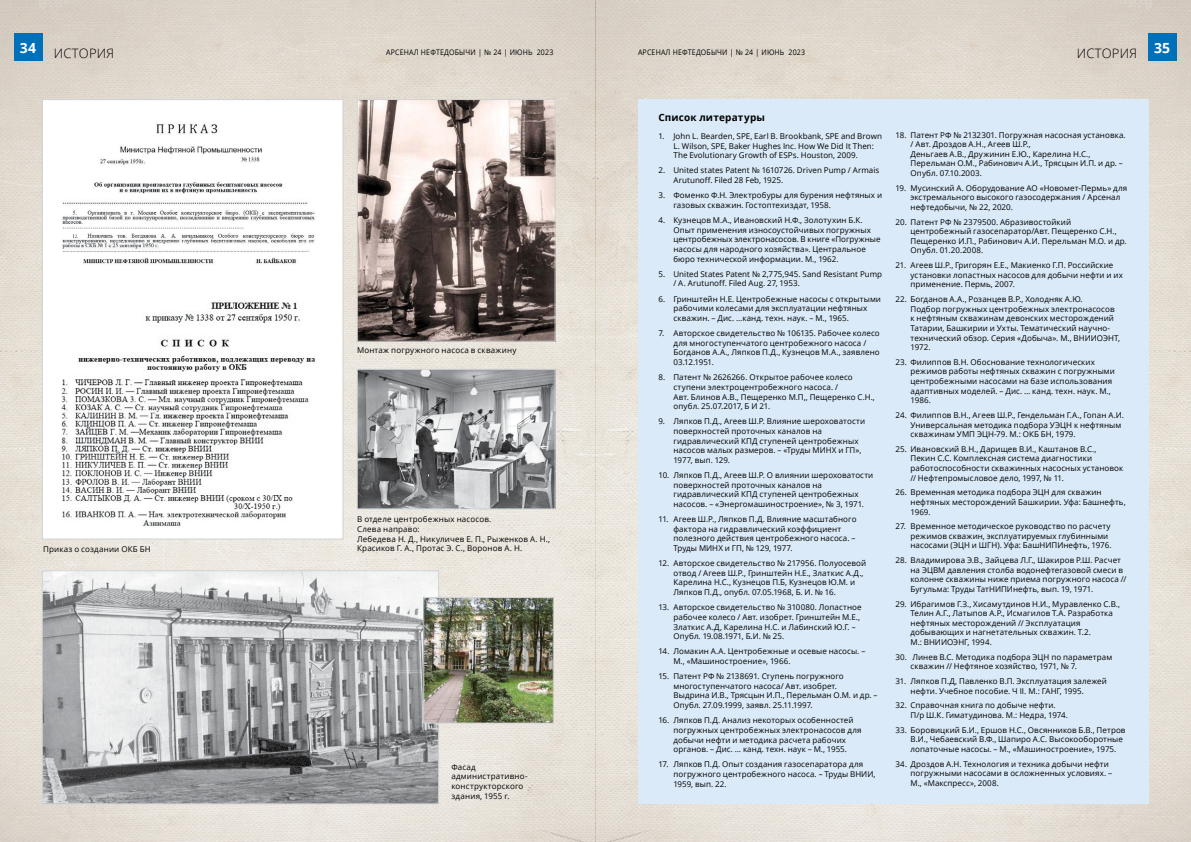
<style>
.page{position:relative;width:1191px;height:842px;background:#fff}
.page>*{position:absolute;margin:0;border:0;box-sizing:border-box;transform-origin:0 0}
.t1{font:700 14px "Open Sans";color:#fff}
.t2{font:300 13px "Open Sans";letter-spacing:.02em;color:#000}
.t3{font:700 10px "Open Sans";letter-spacing:.02em;color:#000}
.t4{font:8px/9.6px "Open Sans";letter-spacing:.01em;color:#000}
.t5{font:7.7px "Open Sans";letter-spacing:.025em;color:#000;scale:.91 1}
</style>
<div class="page">
<img style="left:0;top:0;width:1191px;height:842px">
<div style="left:14px;top:33px;width:28px;height:28px;background:#0070b9"></div>
<div style="left:1148px;top:33px;width:28px;height:28px;background:#0070b9"></div>
<img style="left:359px;top:101px;width:194px;height:238px">
<div style="left:357px;top:99px;width:198px;height:242px;border:1px solid #d1d2d4"></div>
<div style="left:42px;top:99px;width:301px;height:440px;background:#fff;border:1px solid #d1d2d4"></div>
<img style="left:61px;top:302px;width:254px;height:224px">
<img style="left:62px;top:124px;width:253px;height:140px">
<img style="left:359px;top:371px;width:194px;height:136px">
<div style="left:357px;top:369px;width:198px;height:140px;border:1px solid #d1d2d4"></div>
<img style="left:44px;top:572px;width:393px;height:230px">
<div style="left:42px;top:570px;width:397px;height:234px;border:1px solid #d1d2d4"></div>
<img style="left:425px;top:599px;width:126px;height:122px">
<div style="left:423px;top:597px;width:130px;height:126px;border:1px solid #d1d2d4"></div>
<div style="left:638px;top:99px;width:510px;height:704px;background:#daeaf8"></div>
<h1 class="t1" style="left:20px;top:43px;width:18px">34</h1>
<h2 class="t2" style="left:54px;top:44px;width:62px">ИСТОРИЯ</h2>
<h2 class="t2" style="left:1076px;top:44px;width:62px">ИСТОРИЯ</h2>
<p class="t5" style="left:386px;top:47px;width:185px">АРСЕНАЛ НЕФТЕДОБЫЧИ | № 24 | ИЮНЬ 2023</p>
<p class="t5" style="left:638px;top:47px;width:185px">АРСЕНАЛ НЕФТЕДОБЫЧИ | № 24 | ИЮНЬ 2023</p>
<h1 class="t1" style="left:1154px;top:43px;width:18px">35</h1>
<p class="t4" style="left:43px;top:544px;width:109px">Приказ о cоздании ОКБ БН</p>
<p class="t4" style="left:357px;top:345px;width:161px">Монтаж погружного насоса в скважину</p>
<p class="t4" style="left:357px;top:514px;width:194px">В отделе центробежных насосов.<br>Слева направо:<br>Лебедева Н. Д., Никуличев Е. П., Рыженков А. Н., Красиков Г. А., Протас Э. С., Воронов А. Н.</p>
<p class="t4" style="left:451px;top:762px;width:78px">Фасад административно&shy;конструкторского здания, 1955 г.</p>
<p class="t3" style="left:658px;top:110px;width:108px">Список литературы</p>
<p class="t4" style="left:673px;top:131px;width:210px;text-indent:-15px">1. John L. Bearden, SPE, Earl B. Brookbank, SPE and Brown<br>L. Wilson, SPE, Baker Hughes Inc. How We Did It Then:<br>The Evolutionary Growth of ESPs. Houston, 2009.</p>
<p class="t4" style="left:673px;top:166px;width:207px;text-indent:-15px">2. United states Patent № 1610726. Driven Pump / Armais<br>Arutunoff. Filed 28 Feb, 1925.</p>
<p class="t4" style="left:673px;top:190px;width:210px;text-indent:-15px">3. Фоменко Ф.Н. Электробуры для бурения нефтяных и газовых скважин. Гостоптехиздат, 1958.</p>
<p class="t4" style="left:673px;top:215px;width:209px;text-indent:-15px">4. Кузнецов М.А., Ивановский Н.Ф., Золотухин Б.К.<br>Опыт применения износоустойчивых погружных центробежных электронасосов. В книге «Погружные насосы для народного хозяйства». Центральное бюро технической информации. М., 1962.</p>
<p class="t4" style="left:673px;top:269px;width:210px;text-indent:-15px">5. United States Patent № 2,775,945. Sand Resistant Pump / A. Arutunoff. Filed Aug. 27, 1953.</p>
<p class="t4" style="left:673px;top:294px;width:209px;text-indent:-15px">6. Гринштейн Н.Е. Центробежные насосы с открытыми рабочими колесами для эксплуатации нефтяных скважин. – Дис. …канд. техн. наук. – М., 1965.</p>
<p class="t4" style="left:673px;top:328px;width:208px;text-indent:-15px">7. Авторское свидетельство № 106135. Рабочее колесо для многоступенчатого центробежного насоса / Богданов А.А., Ляпков П.Д., Кузнецов М.А., заявлено 03.12.1951.</p>
<p class="t4" style="left:673px;top:372px;width:203px;text-indent:-15px">8. Патент № 2626266. Открытое рабочее колесо ступени электроцентробежного насоса. /<br>Авт. Блинов А.В., Пещеренко М.П,, Пещеренко С.Н., опубл. 25.07.2017, Б И 21.</p>
<p class="t4" style="left:673px;top:416px;width:193px;text-indent:-15px">9. Ляпков П.Д., Агеев Ш.Р. Влияние шероховатости поверхностей проточных каналов на гидравлический КПД ступеней центробежных насосов малых размеров. – «Труды МИНХ и ГП», 1977, вып. 129.</p>
<p class="t4" style="left:673px;top:470px;width:201px;text-indent:-15px">10. Ляпков П.Д., Агеев Ш.Р. О влиянии шероховатости поверхностей проточных каналов на гидравлический КПД ступеней центробежных насосов. – «Энергомашиностроение», № 3, 1971.</p>
<p class="t4" style="left:673px;top:514px;width:185px;text-indent:-15px">11. Агеев Ш.Р., Ляпков П.Д. Влияние масштабного фактора на гидравлический коэффициент полезного действия центробежного насоса. – Труды МИНХ и ГП, № 129, 1977.</p>
<p class="t4" style="left:673px;top:558px;width:194px;text-indent:-15px">12. Авторское свидетельство № 217956. Полуосевой отвод / Агеев Ш.Р., Гринштейн Н.Е., Златкис А.Д., Карелина Н.С., Кузнецов П.Б, Кузнецов Ю.М. и Ляпков П.Д., опубл. 07.05.1968, Б. И. № 16.</p>
<p class="t4" style="left:673px;top:602px;width:190px;text-indent:-15px">13. Авторское свидетельство № 310080. Лопастное рабочее колесо / Авт. изобрет. Гринштейн М.Е., Златкис А.Д, Карелина Н.С. и Лабинский Ю.Г. – Опубл. 19.08.1971, Б.И. № 25.</p>
<p class="t4" style="left:673px;top:646px;width:193px;text-indent:-15px">14. Ломакин А.А. Центробежные и осевые насосы. –<br>М., «Машиностроение», 1966.</p>
<p class="t4" style="left:673px;top:671px;width:206px;text-indent:-15px">15. Патент РФ № 2138691. Ступень погружного многоступенчатого насоса/ Авт. изобрет.<br>Выдрина И.В., Трясцын И.П., Перельман О.М. и др. – Опубл. 27.09.1999, заявл. 25.11.1997.</p>
<p class="t4" style="left:673px;top:715px;width:189px;text-indent:-15px">16. Ляпков П.Д. Анализ некоторых особенностей погружных центробежных электронасосов для добычи нефти и методика расчета рабочих органов. – Дис. … канд. техн. наук – М., 1955.</p>
<p class="t4" style="left:673px;top:759px;width:203px;text-indent:-15px">17. Ляпков П.Д. Опыт создания газосепаратора для погружного центробежного насоса. – Труды ВНИИ,<br>1959, вып. 22.</p>
<p class="t4" style="left:910px;top:130px;width:217px;text-indent:-15px">18. Патент РФ № 2132301. Погружная насосная установка. / Авт. Дроздов А.Н., Агеев Ш.Р.,<br>Деньгаев А.В., Дружинин Е.Ю., Карелина Н.С., Перельман О.М., Рабинович А.И., Трясцын И.П. и др. – Опубл. 07.10.2003.</p>
<p class="t4" style="left:910px;top:183px;width:218px;text-indent:-15px">19. Мусинский А. Оборудование АО «Новомет-Пермь» для экстремального высокого газосодержания / Арсенал нефтедобычи, № 22, 2020.</p>
<p class="t4" style="left:910px;top:217px;width:218px;text-indent:-15px">20. Патент РФ № 2379500. Абразивостойкий центробежный газосепаратор/Авт. Пещеренко С.Н., Пещеренко И.П., Рабинович А.И. Перельман М.О. и др.<br>Опубл. 01.20.2008.</p>
<p class="t4" style="left:910px;top:260px;width:214px;text-indent:-15px">21. Агеев Ш.Р., Григорян Е.Е., Макиенко Г.П. Российские установки лопастных насосов для добычи нефти и их применение. Пермь, 2007.</p>
<p class="t4" style="left:910px;top:294px;width:211px;text-indent:-15px">22. Богданов А.А., Розанцев В.Р., Холодняк А.Ю.<br>Подбор погружных центробежных электронасосов к нефтяным скважинам девонских месторождений Татарии, Башкирии и Ухты. Тематический научно&shy;технический обзор. Серия «Добыча». М., ВНИИОЭНТ, 1972.</p>
<p class="t4" style="left:910px;top:357px;width:206px;text-indent:-15px">23. Филиппов В.Н. Обоснование технологических режимов работы нефтяных скважин с погружными центробежными насосами на базе использования адаптивных моделей. – Дис. … канд. техн. наук. М., 1986.</p>
<p class="t4" style="left:910px;top:410px;width:215px;text-indent:-15px">24. Филиппов В.Н., Агеев Ш.Р., Гендельман Г.А., Гопан А.И.<br>Универсальная методика подбора УЭЦН к нефтяным скважинам УМП ЭЦН-79. М.: ОКБ БН, 1979.</p>
<p class="t4" style="left:910px;top:444px;width:214px;text-indent:-15px">25. Ивановский В.Н., Дарищев В.И., Каштанов В.С., Пекин С.С. Комплексная система диагностики работоспособности скважинных насосных установок // Нефтепромысловое дело, 1997, № 11.</p>
<p class="t4" style="left:910px;top:487px;width:217px;text-indent:-15px">26. Временная методика подбора ЭЦН для скважин нефтяных месторождений Башкирии. Уфа: Башнефть,<br>1969.</p>
<p class="t4" style="left:910px;top:521px;width:202px;text-indent:-15px">27. Временное методическое руководство по расчету режимов скважин, эксплуатируемых глубинными насосами (ЭЦН и ШГН). Уфа: БашНИПИнефть, 1976.</p>
<p class="t4" style="left:910px;top:555px;width:217px;text-indent:-15px">28. Владимирова Э.В., Зайцева Л.Г., Шакиров Р.Ш. Расчет на ЭЦВМ давления столба водонефтегазовой смеси в колонне скважины ниже приема погружного насоса // Бугульма: Труды ТатНИПИнефть, вып. 19, 1971.</p>
<p class="t4" style="left:910px;top:599px;width:211px;text-indent:-15px">29. Ибрагимов Г.З., Хисамутдинов Н.И., Муравленко С.В., Телин А.Г., Латыпов А.Р., Исмагилов Т.А. Разработка нефтяных месторождений // Эксплуатация добывающих и нагнетательных скважин. Т.2.<br>М.: ВНИИОЭНГ, 1994.</p>
<p class="t4" style="left:910px;top:652px;width:203px;text-indent:-15px">30. Линев В.С. Методика подбора ЭЦН по параметрам скважин // Нефтяное хозяйство, 1971, № 7.</p>
<p class="t4" style="left:910px;top:676px;width:198px;text-indent:-15px">31. Ляпков П.Д, Павленко В.П. Эксплуатация залежей нефти. Учебное пособие. Ч II. М.: ГАНГ, 1995.</p>
<p class="t4" style="left:910px;top:700px;width:159px;text-indent:-15px">32. Справочная книга по добыче нефти.<br>П/р Ш.К. Гиматудинова. М.: Недра, 1974.</p>
<p class="t4" style="left:910px;top:725px;width:216px;text-indent:-15px">33. Боровицкий Б.И., Ершов Н.С., Овсянников Б.В., Петров<br>В.И., Чебаевский В.Ф., Шапиро А.С. Высокооборотные лопаточные насосы. – М., «Машиностроение», 1975.</p>
<p class="t4" style="left:910px;top:759px;width:203px;text-indent:-15px">34. Дроздов А.Н. Технология и техника добычи нефти погружными насосами в осложненных условиях. –<br>М., «Макспресс», 2008.</p>
</div>
